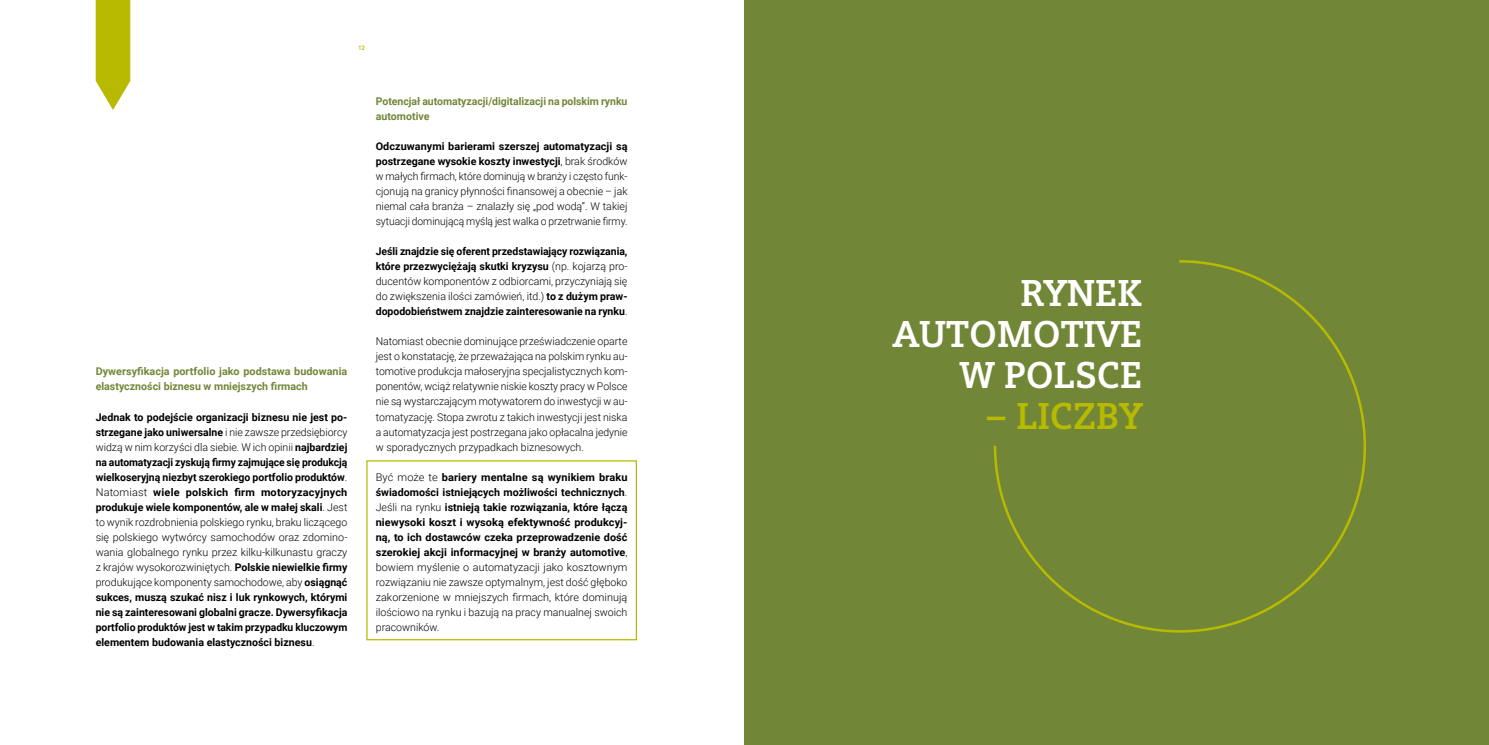
<style>
.page{position:relative;width:1489px;height:745px;background:#fff}
.page>*{position:absolute;margin:0;border:0;box-sizing:border-box;transform-origin:0 0}
.t1{font:700 37.5px/41.2px "Siemens Slab";color:#fff;text-align:right}
.t2{font:700 37.5px "Siemens Slab";color:#b7ba00}
.t3{font:700 10.62px/15px "Roboto";color:#000;text-align:justify}
.t4{font:300 10.62px/15px "Roboto";letter-spacing:-.005em;color:#000;text-align:justify}
.t5{font:700 10.62px/15px "Roboto";color:#718737}
.t6{font:500 6.25px "Roboto";color:#b7ba00}
.s1{font-weight:300}
.s2{font-weight:700}
</style>
<div class="page">
<div style="left:744px;top:0;width:744px;height:744px;background:#718737"></div>
<svg style="left:993px;top:260px;width:373px;height:372px"></svg>
<svg style="left:96px;top:0;width:34px;height:110px;background:#c0c221"></svg>
<div style="left:366px;top:460px;width:271px;height:180px;border:1px solid #b7ba00"></div>
<p class="t6" style="left:358px;top:43px;width:9px">12</p>
<p class="t5" style="left:96px;top:363px;width:253px">Dywersyfikacja portfolio jako podstawa budowania elastyczności biznesu w mniejszych firmach</p>
<p class="t3" style="left:96px;top:408px;width:253px">Jednak to podejście organizacji biznesu nie jest po&shy;strzegane jako uniwersalne <span class="s1">i nie zawsze przedsiębiorcy widzą w nim korzyści dla siebie. W ich opinii</span> najbardziej na automatyzacji zyskują firmy zajmujące się produkcją wielkoseryjną niezbyt szerokiego portfolio produktów<span class="s1">.<br>Natomiast</span> wiele polskich firm motoryzacyjnych produkuje wiele komponentów, ale w małej skali<span class="s1">. Jest to wynik rozdrobnienia polskiego rynku, braku liczącego się polskiego wytwórcy samochodów oraz zdomino&shy;wania globalnego rynku przez kilku-kilkunastu graczy z krajów wysokorozwiniętych.</span> Polskie niewielkie firmy <span class="s1">produkujące komponenty samochodowe, aby</span> osiągnąć sukces, muszą szukać nisz i luk rynkowych, którymi nie są zainteresowani globalni gracze. Dywersyfikacja portfolio produktów jest w takim przypadku kluczowym elementem budowania elastyczności biznesu<span class="s1">.</span></p>
<p class="t5" style="left:376px;top:93px;width:253px">Potencjał automatyzacji/digitalizacji na polskim rynku automotive</p>
<p class="t4" style="left:376px;top:138px;width:253px"><span class="s2">Odczuwanymi barierami szerszej automatyzacji są postrzegane wysokie koszty inwestycji</span>, brak środków w małych firmach, które dominują w branży i często funk&shy;cjonują na granicy płynności finansowej a obecnie – jak niemal cała branża – znalazły się „pod wodą”. W takiej sytuacji dominującą myślą jest walka o przetrwanie firmy.</p>
<p class="t3" style="left:376px;top:243px;width:253px">Jeśli znajdzie się oferent przedstawiający rozwiązania, które przezwyciężają skutki kryzysu <span class="s1">(np. kojarzą pro&shy;ducentów komponentów z odbiorcami, przyczyniają się do zwiększenia ilości zamówień, itd.)</span> to z dużym praw&shy;dopodobieństwem znajdzie zainteresowanie na rynku<span class="s1">.</span></p>
<p class="t4" style="left:376px;top:333px;width:253px">Natomiast obecnie dominujące przeświadczenie oparte jest o konstatację, że przeważająca na polskim rynku au&shy;tomotive produkcja małoseryjna specjalistycznych kom&shy;ponentów, wciąż relatywnie niskie koszty pracy w Polsce nie są wystarczającym motywatorem do inwestycji w au&shy;tomatyzację. Stopa zwrotu z takich inwestycji jest niska a automatyzacja jest postrzegana jako opłacalna jedynie w sporadycznych przypadkach biznesowych.</p>
<p class="t3" style="left:376px;top:468px;width:253px"><span class="s1">Być może te</span> bariery mentalne są wynikiem braku świadomości istniejących możliwości technicznych<span class="s1">.<br>Jeśli na rynku</span> istnieją takie rozwiązania, które łączą niewysoki koszt i wysoką efektywność produkcyj&shy;ną, to ich dostawców czeka przeprowadzenie dość szerokiej akcji informacyjnej w branży automotive<span class="s1">, bowiem myślenie o automatyzacji jako kosztownym rozwiązaniu nie zawsze optymalnym, jest dość głęboko zakorzenione w mniejszych firmach, które dominują ilościowo na rynku i bazują na pracy manualnej swoich pracowników.</span></p>
<h1 class="t1" style="left:893px;top:271px;width:251px">RYNEK<br>AUTOMOTIVE<br>W POLSCE</h1>
<h1 class="t2" style="left:985px;top:393px;width:158px">– LICZBY</h1>
</div>
